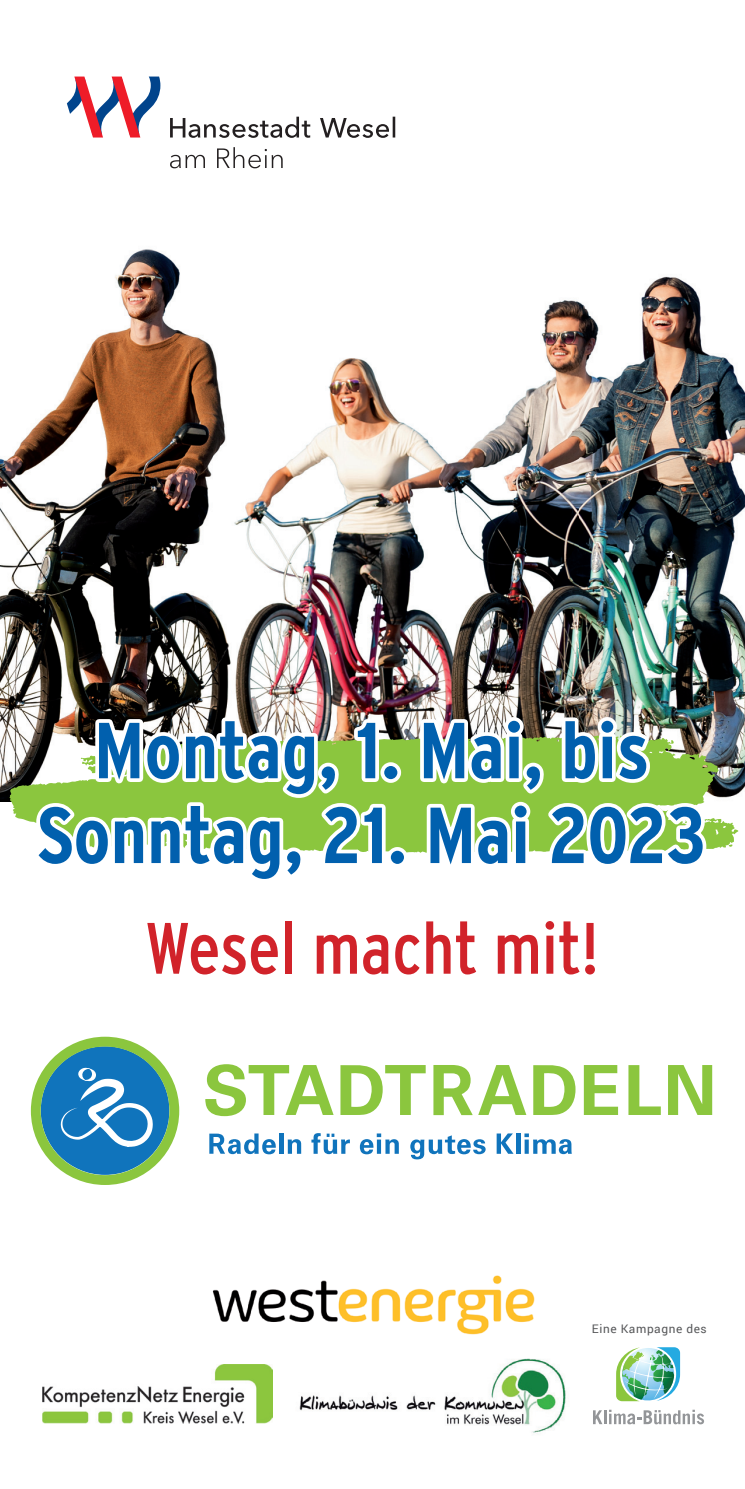
<style>
.page{position:relative;width:745px;height:1489px;background:#fff}
.page>*{position:absolute;margin:0;border:0;box-sizing:border-box;transform-origin:0 0}
.t1{font:700 condensed 79px/84.8px "Interstate DW";color:#0160ae;text-align:center}
.t2{font:condensed 72.5px "Interstate DW";color:#d1232a}
.t3{font:11.75px "Roboto";letter-spacing:.05em;color:#57585a}
</style>
<div class="page">
<img style="left:0;top:249px;width:744px;height:552px">
<img style="left:9px;top:735px;width:728px;height:114px">
<svg style="left:67px;top:77px;width:93px;height:60px"></svg>
<svg style="left:170px;top:117px;width:225px;height:51px"></svg>
<svg style="left:29px;top:689px;width:682px;height:495px"></svg>
<svg style="left:593px;top:1409px;width:110px;height:15px"></svg>
<svg style="left:616px;top:1347px;width:63px;height:55px"></svg>
<img style="left:299px;top:1358px;width:267px;height:75px">
<img style="left:43px;top:1364px;width:229px;height:59px">
<img style="left:212px;top:1275px;width:323px;height:60px">
<p class="t1" style="left:37px;top:707px;width:671px">Montag, 1. Mai, bis<br>Sonntag, 21. Mai 2023</p>
<p class="t2" style="left:145px;top:907px;width:455px">Wesel macht mit!</p>
<p class="t3" style="left:591px;top:1320px;width:116px">Eine Kampagne des</p>
</div>
